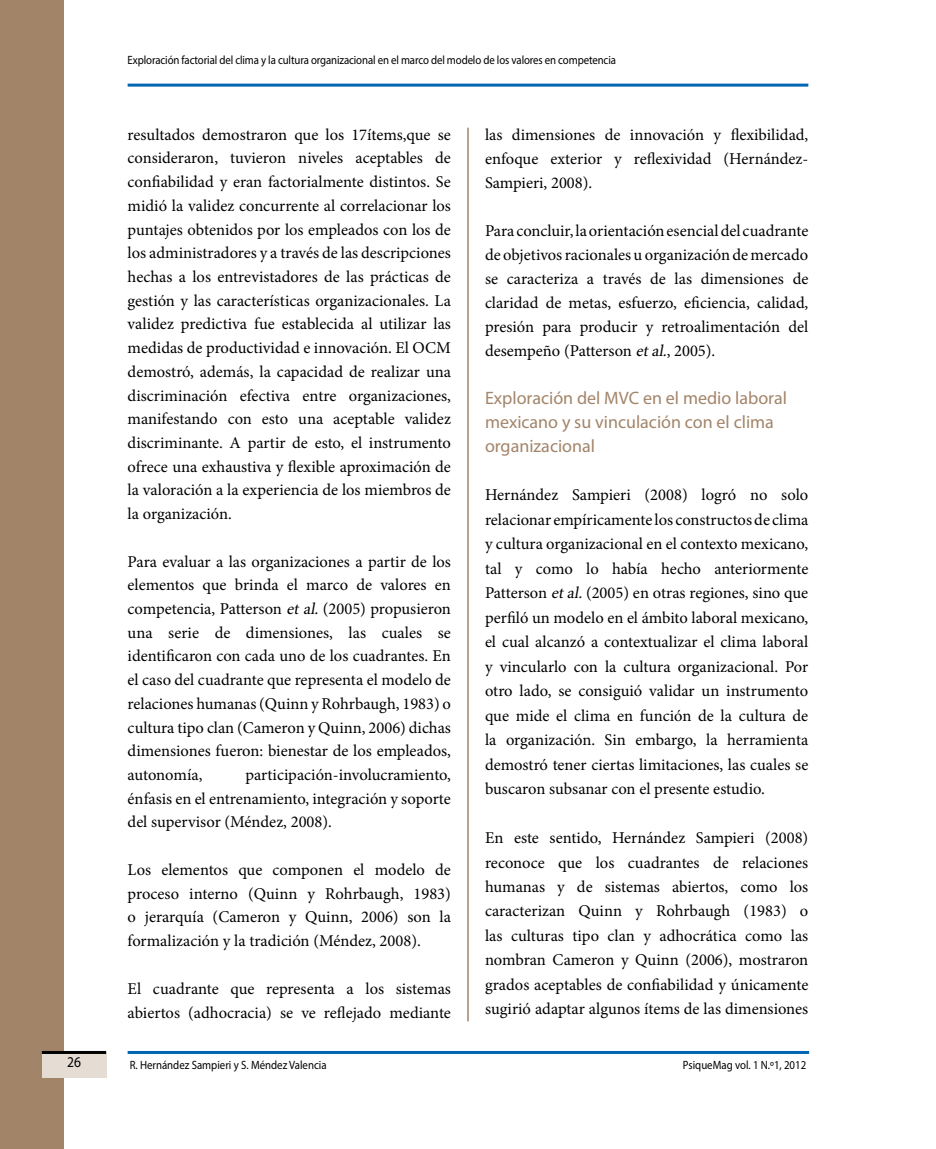
<style>
.page{position:relative;width:936px;height:1149px;background:#fff}
.page>*{position:absolute;margin:0;border:0;box-sizing:border-box;transform-origin:0 0}
.t1{font:18px/24px "Myriad Pro";color:#a28469}
.t2{font:16.5px/23.7px "Minion Pro";color:#000;text-align:justify}
.t3{font:15px "Myriad Pro";color:#000;scale:.9 1}
.t4{font:12px "Myriad Pro";letter-spacing:-.01em;color:#000;scale:.9 1}
.s1{font-style:italic}
</style>
<div class="page">
<hr style="left:128px;top:1050px;width:681px;height:3px;background:#0066b3">
<hr style="left:128px;top:84px;width:680px;height:3px;background:#0066b3">
<div style="left:0;top:0;width:63px;height:1148px;background:#a28469"></div>
<div style="left:42px;top:1052px;width:64px;height:25px;background:#e5dcd4"></div>
<hr style="left:42px;top:1050px;width:64px;height:3px;background:#000">
<hr style="left:467px;top:128px;width:1px;height:892px;background:#a28469">
<p class="t3" style="left:67px;top:1052px;width:17px">26</p>
<p class="t4" style="left:128px;top:53px;width:544px">Exploración factorial del clima y la cultura organizacional en el marco del modelo de los valores en competencia</p>
<p class="t2" style="left:128px;top:123px;width:325px">resultados demostraron que los 17ítems,que se consideraron, tuvieron niveles aceptables de confiabilidad y eran factorialmente distintos. Se midió la validez concurrente al correlacionar los puntajes obtenidos por los empleados con los de los administradores y a través de las descripciones hechas a los entrevistadores de las prácticas de gestión y las características organizacionales. La validez predictiva fue establecida al utilizar las medidas de productividad e innovación. El OCM demostró, además, la capacidad de realizar una discriminación efectiva entre organizaciones, manifestando con esto una aceptable validez discriminante. A partir de esto, el instrumento ofrece una exhaustiva y flexible aproximación de la valoración a la experiencia de los miembros de la organización.</p>
<p class="t2" style="left:128px;top:549px;width:325px">Para evaluar a las organizaciones a partir de los elementos que brinda el marco de valores en competencia, Patterson <span class="s1">etal.</span>(2005) propusieron una serie de dimensiones, las cuales se identificaron con cada uno de los cuadrantes. En el caso del cuadrante que representa el modelo de relaciones humanas (Quinn y Rohrbaugh, 1983) o cultura tipo clan (Cameron y Quinn, 2006) dichas dimensiones fueron: bienestar de los empleados, autonomía,</p>
<p class="t2" style="left:128px;top:762px;width:325px;text-indent:118px">participación-involucramiento, énfasis en el entrenamiento, integración y soporte del supervisor (Méndez, 2008).</p>
<p class="t2" style="left:128px;top:857px;width:325px">Los elementos que componen el modelo de proceso interno (Quinn y Rohrbaugh, 1983) o jerarquía (Cameron y Quinn, 2006) son la formalización y la tradición (Méndez, 2008).</p>
<p class="t2" style="left:128px;top:976px;width:325px">El cuadrante que representa a los sistemas abiertos (adhocracia) se ve reflejado mediante</p>
<p class="t2" style="left:485px;top:122px;width:325px">las dimensiones de innovación y flexibilidad, enfoque exterior y reflexividad (Hernández-Sampieri, 2008).</p>
<p class="t2" style="left:485px;top:218px;width:325px">Para concluir, la orientación esencial del cuadrante de objetivos racionales u organización de mercado se caracteriza a través de las dimensiones de claridad de metas, esfuerzo, eficiencia, calidad, presión para producir y retroalimentación del desempeño (Patterson <span class="s1">etal.</span>, 2005).</p>
<p class="t1" style="left:485px;top:385px;width:303px">Exploración del MVC en el medio laboral mexicano y su vinculación con el clima organizacional</p>
<p class="t2" style="left:485px;top:483px;width:325px;line-height:24.5px">Hernández Sampieri (2008) logró no solo relacionar empíricamente los constructos de clima y cultura organizacional en el contexto mexicano, tal y como lo había hecho anteriormente Patterson <span class="s1">etal.</span>(2005) en otras regiones, sino que perfiló un modelo en el ámbito laboral mexicano, el cual alcanzó a contextualizar el clima laboral y vincularlo con la cultura organizacional. Por otro lado, se consiguió validar un instrumento que mide el clima en función de la cultura de la organización. Sin embargo, la herramienta demostró tener ciertas limitaciones, las cuales se buscaron subsanar con el presente estudio.</p>
<p class="t2" style="left:485px;top:825px;width:325px;line-height:24.5px">En este sentido, Hernández Sampieri (2008) reconoce que los cuadrantes de relaciones humanas y de sistemas abiertos, como los caracterizan Quinn y Rohrbaugh (1983) o las culturas tipo clan y adhocrática como las nombran Cameron y Quinn (2006), mostraron grados aceptables de confiabilidad y únicamente sugirió adaptar algunos ítems de las dimensiones</p>
<p class="t4" style="left:130px;top:1057px;width:220px">R. Hernández Sampieri y S. Méndez Valencia</p>
<p class="t4" style="left:683px;top:1057px;width:138px">PsiqueMag vol. 1 N.º1, 2012</p>
</div>
